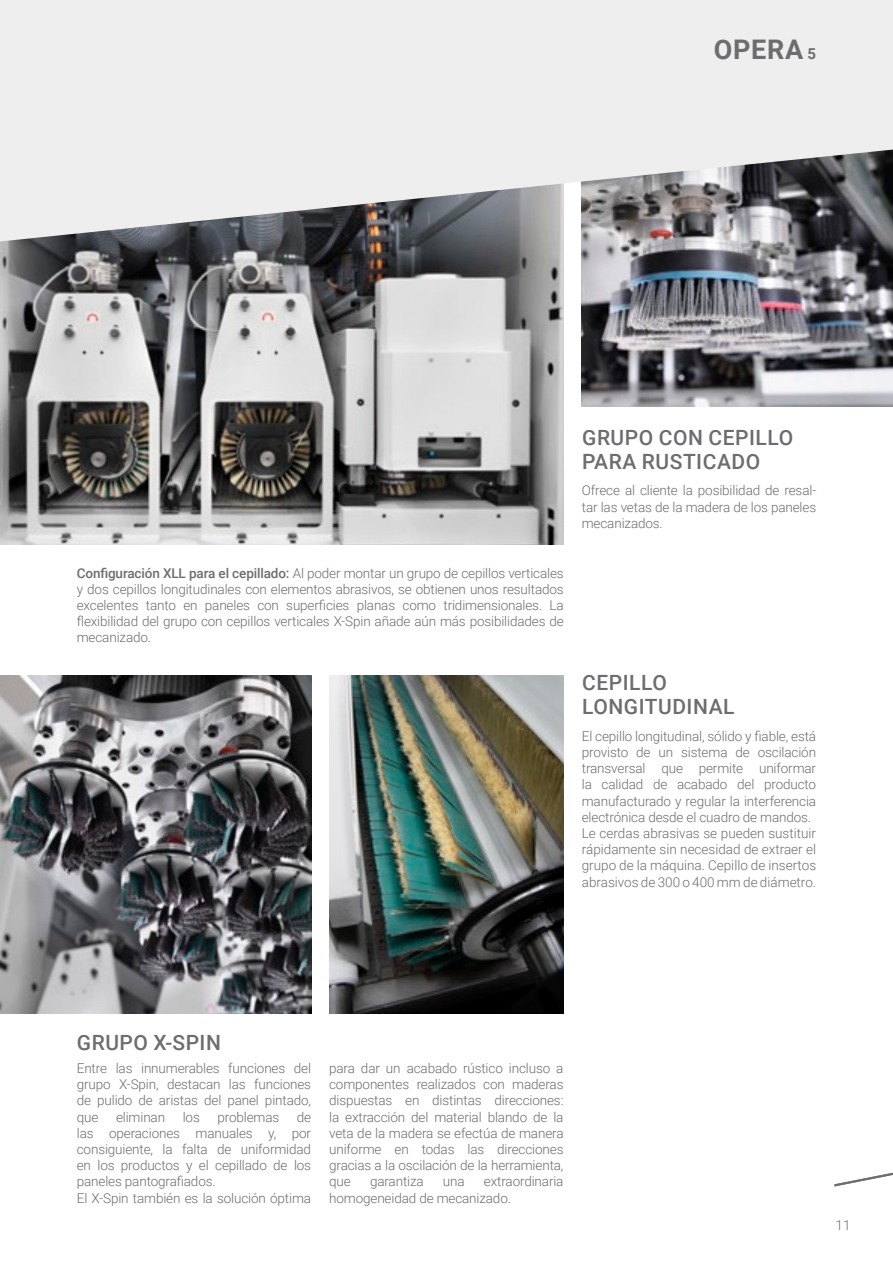
<style>
.page{position:relative;width:893px;height:1263px;background:#fff}
.page>*{position:absolute;margin:0;border:0;box-sizing:border-box;transform-origin:0 0}
.t1{font:700 27px "Roboto";letter-spacing:.025em;color:#6c6d70}
.t2{font:500 21px/24px "Roboto";letter-spacing:.025em;color:#6c6d70}
.t3{font:700 15px "Roboto";color:#6c6d70}
.t4{font:300 13.5px/16.2px "Roboto";letter-spacing:-.01em;color:#6c6d70;text-align:justify}
.s1{font-weight:500}
</style>
<div class="page">
<img style="left:582px;top:241px;width:311px;height:166px">
<img style="left:0;top:675px;width:311px;height:338px">
<img style="left:329px;top:675px;width:235px;height:338px">
<img style="left:0;top:241px;width:564px;height:303px">
<svg style="left:834px;top:1172px;width:59px;height:14px"></svg>
<svg style="left:0;top:0;width:893px;height:241px;background:#d5d5d7"></svg>
<p class="t1" style="left:714px;top:30px;width:91px">OPERA</p>
<p class="t1" style="left:714px;top:30px;width:105px">PRIMUS</p>
<p class="t3" style="left:808px;top:43px;width:10px">5</p>
<p class="t4" style="left:77px;top:564px;width:488px"><span class="s1">Configuración XLL para el cepillado:</span> Al poder montar un grupo de cepillos verticales y dos cepillos longitudinales con elementos abrasivos, se obtienen unos resultados excelentes tanto en paneles con superficies planas como tridimensionales. La flexibilidad del grupo con cepillos verticales X-Spin añade aún más posibilidades de mecanizado.</p>
<p class="t2" style="left:582px;top:425px;width:213px">GRUPO CON CEPILLO<br>PARA RUSTICADO</p>
<p class="t4" style="left:582px;top:482px;width:236px">Ofrece al cliente la posibilidad de resal&shy;tar las vetas de la madera de los paneles mecanizados.</p>
<p class="t2" style="left:582px;top:670px;width:154px">CEPILLO<br>LONGITUDINAL</p>
<p class="t4" style="left:582px;top:727px;width:236px">El cepillo longitudinal, sólido y fiable, está provisto de un sistema de oscilación transversal que permite uniformar la calidad de acabado del producto manufacturado y regular la interferencia electrónica desde el cuadro de mandos.</p>
<p class="t4" style="left:582px;top:824px;width:236px">Le cerdas abrasivas se pueden sustituir rápidamente sin necesidad de extraer el grupo de la máquina. Cepillo de insertos abrasivos de 300 o 400 mm de diámetro.</p>
<p class="t2" style="left:77px;top:1029px;width:146px">GRUPO X-SPIN</p>
<p class="t4" style="left:77px;top:1059px;width:236px">Entre las innumerables funciones del grupo X-Spin, destacan las funciones de pulido de aristas del panel pintado, que</p>
<p class="t4" style="left:77px;top:1108px;width:236px;text-indent:220px">de las operaciones manuales y, por consiguiente, la falta de uniformidad en los productos y el cepillado de los paneles pantografiados.</p>
<p class="t4" style="left:77px;top:1189px;width:236px">El X-Spin también es la solución óptima</p>
<p class="t4" style="left:116px;top:1108px;width:51px">eliminan</p>
<p class="t4" style="left:183px;top:1108px;width:19px">los</p>
<p class="t4" style="left:217px;top:1108px;width:63px">problemas</p>
<p class="t4" style="left:329px;top:1059px;width:236px">para dar un acabado rústico incluso a componentes realizados con maderas dispuestas en distintas direcciones: la extracción del material blando de la veta de la madera se efectúa de manera uniforme en todas las direcciones gracias a la oscilación de la herramienta, que</p>
<p class="t4" style="left:329px;top:1173px;width:236px;text-indent:155px">extraordinaria homogeneidad de mecanizado.</p>
<p class="t4" style="left:370px;top:1173px;width:55px">garantiza</p>
<p class="t4" style="left:443px;top:1173px;width:23px">una</p>
<p class="t4" style="left:836px;top:1216px;width:16px">11</p>
</div>
